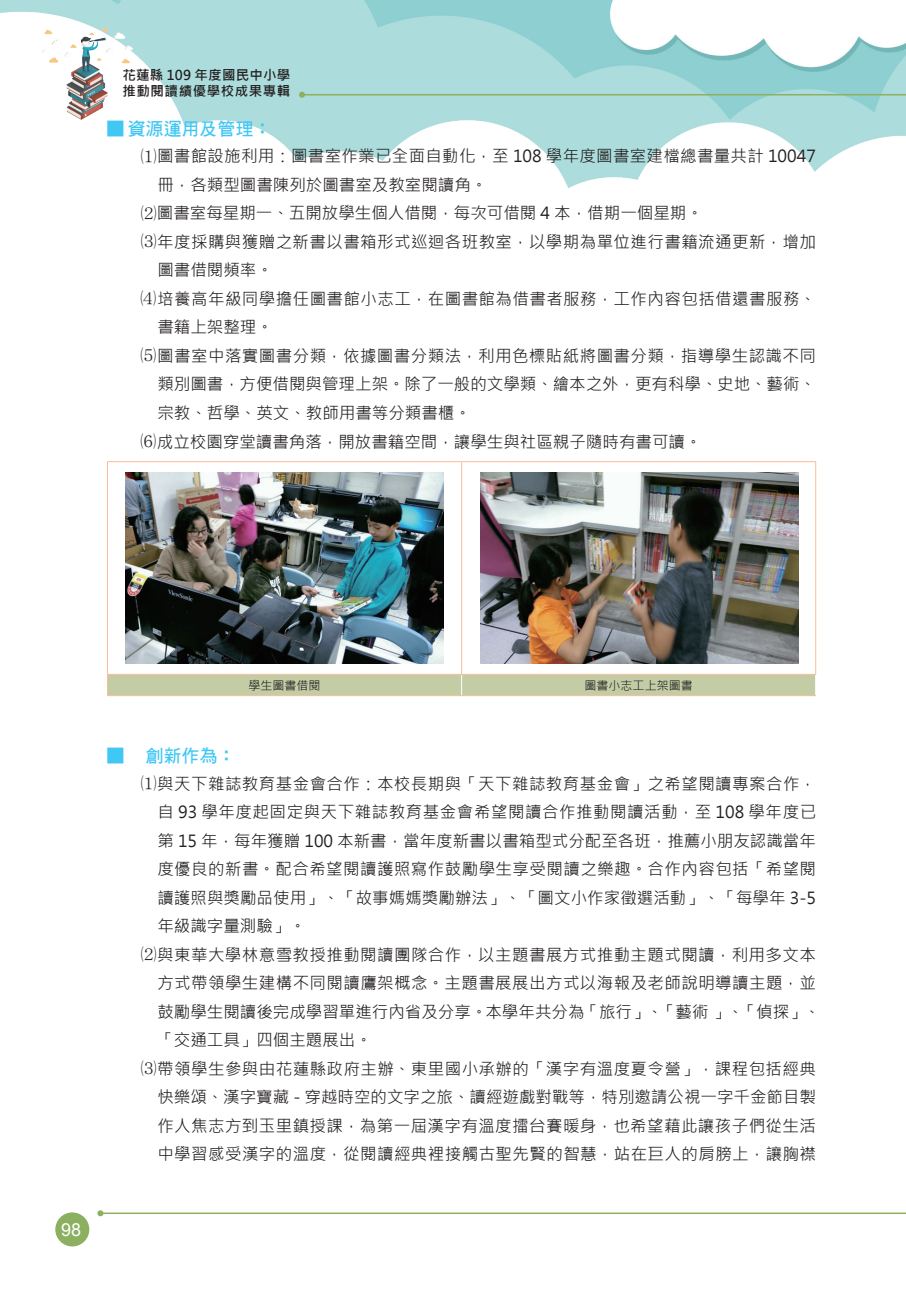
<style>
.page{position:relative;width:906px;height:1289px;background:#fff}
.page>*{position:absolute;margin:0;border:0;box-sizing:border-box;transform-origin:0 0}
.t1{font:18px "DF Hei Bd HK BF";color:#40c7f4}
.t2{font:18px "Arial";color:#fff}
.t3{font:16.5px "Microsoft Jheng Hei";letter-spacing:.025em;color:#231f20}
.t4{font:16.5px "Microsoft Jheng Hei";color:#231f20}
.t5{font:700 13.5px/16.2px "Microsoft Jheng Hei";letter-spacing:.04em;color:#231f20}
.t6{font:12px "Microsoft Jheng Hei";color:#231f20}
.s1{font-family:"DF Hei Bd HKP BF"}
.s2{font-family:"MS Mincho"}
</style>
<div class="page">
<img style="left:0;top:0;width:906px;height:189px">
<div style="left:55px;top:1212px;width:34px;height:34px;background:#8cb060;border-radius:50%"></div>
<hr style="left:302px;top:94px;width:604px;height:1px;background:#8cb060">
<svg style="left:299px;top:92px;width:6px;height:6px"></svg>
<hr style="left:100px;top:1212px;width:806px;height:1px;background:#8cb060">
<svg style="left:97px;top:1210px;width:6px;height:6px"></svg>
<img style="left:43px;top:28px;width:89px;height:91px">
<div style="left:107px;top:675px;width:709px;height:20px;background:#c2cda6"></div>
<hr style="left:107px;top:462px;width:1px;height:212px;background:#fabd96">
<hr style="left:107px;top:461px;width:354px;height:1px;background:#fabd96">
<hr style="left:461px;top:461px;width:355px;height:1px;background:#fabd96">
<hr style="left:461px;top:462px;width:1px;height:212px;background:#fabd96">
<hr style="left:815px;top:462px;width:1px;height:212px;background:#fabd96">
<hr style="left:107px;top:674px;width:354px;height:1px;background:#fabd96">
<hr style="left:461px;top:674px;width:355px;height:1px;background:#fabd96">
<hr style="left:107px;top:695px;width:354px;height:1px;background:#fabd96">
<hr style="left:461px;top:695px;width:355px;height:1px;background:#fabd96">
<img style="left:125px;top:472px;width:318px;height:191px">
<img style="left:480px;top:472px;width:318px;height:191px">
<p class="t5" style="left:122px;top:67px;width:169px">花蓮縣 109 年度國民中小學推動閱讀績優學校成果專輯</p>
<p class="t1" style="left:106px;top:119px;width:167px"><span class="s1">■</span> 資源運用及管理：</p>
<p class="t3" style="left:140px;top:146px;width:677px"><span class="s2">⑴</span>圖書館設施利用：圖書室作業已全面自動化，至 108 學年度圖書室建檔總書量共計 10047</p>
<p class="t4" style="left:157px;top:174px;width:331px">冊，各類型圖書陳列於圖書室及教室閱讀角。</p>
<p class="t4" style="left:140px;top:203px;width:564px"><span class="s2">⑵</span>圖書室每星期一、五開放學生個人借閱，每次可借閱 4 本，借期一個星期。</p>
<p class="t3" style="left:140px;top:231px;width:677px"><span class="s2">⑶</span>年度採購與獲贈之新書以書箱形式巡迴各班教室，以學期為單位進行書籍流通更新，增加</p>
<p class="t3" style="left:157px;top:260px;width:117px">圖書借閱頻率。</p>
<p class="t3" style="left:140px;top:288px;width:677px"><span class="s2">⑷</span>培養高年級同學擔任圖書館小志工，在圖書館為借書者服務，工作內容包括借還書服務、</p>
<p class="t3" style="left:157px;top:317px;width:117px">書籍上架整理。</p>
<p class="t3" style="left:140px;top:345px;width:677px"><span class="s2">⑸</span>圖書室中落實圖書分類，依據圖書分類法，利用色標貼紙將圖書分類，指導學生認識不同</p>
<p class="t4" style="left:157px;top:374px;width:660px">類別圖書，方便借閱與管理上架。除了一般的文學類、繪本之外，更有科學、史地、藝術、</p>
<p class="t4" style="left:157px;top:402px;width:315px">宗教、哲學、英文、教師用書等分類書櫃。</p>
<p class="t4" style="left:140px;top:431px;width:563px"><span class="s2">⑹</span>成立校園穿堂讀書角落，開放書籍空間，讓學生與社區親子隨時有書可讀。</p>
<p class="t2" style="left:61px;top:1217px;width:22px">98</p>
<p class="t6" style="left:248px;top:677px;width:73px">學生圖書借閱</p>
<p class="t6" style="left:584px;top:677px;width:109px">圖書小志工上架圖書</p>
<p class="t1" style="left:106px;top:746px;width:131px"><span class="s1">■</span> 　創新作為：</p>
<p class="t3" style="left:140px;top:773px;width:677px"><span class="s2">⑴</span>與天下雜誌教育基金會合作：本校長期與「天下雜誌教育基金會」之希望閱讀專案合作，</p>
<p class="t3" style="left:157px;top:801px;width:660px">自 93 學年度起固定與天下雜誌教育基金會希望閱讀合作推動閱讀活動，至 108 學年度已</p>
<p class="t4" style="left:157px;top:830px;width:660px">第 15 年，每年獲贈 100 本新書，當年度新書以書箱型式分配至各班，推薦小朋友認識當年</p>
<p class="t3" style="left:157px;top:858px;width:660px">度優良的新書。配合希望閱讀護照寫作鼓勵學生享受閱讀之樂趣。合作內容包括「希望閱</p>
<p class="t4" style="left:157px;top:887px;width:660px">讀護照與獎勵品使用」、「故事媽媽獎勵辦法」、「圖文小作家徵選活動」、「每學年 3-5</p>
<p class="t4" style="left:157px;top:915px;width:150px">年級識字量測驗」。</p>
<p class="t3" style="left:140px;top:944px;width:677px"><span class="s2">⑵</span>與東華大學林意雪教授推動閱讀團隊合作，以主題書展方式推動主題式閱讀，利用多文本</p>
<p class="t3" style="left:157px;top:972px;width:660px">方式帶領學生建構不同閱讀鷹架概念。主題書展展出方式以海報及老師說明導讀主題，並</p>
<p class="t4" style="left:157px;top:1001px;width:664px">鼓勵學生閱讀後完成學習單進行內省及分享。本學年共分為「旅行」、「藝術 」、「偵探」、</p>
<p class="t4" style="left:157px;top:1029px;width:216px">「交通工具」四個主題展出。</p>
<p class="t3" style="left:140px;top:1058px;width:677px"><span class="s2">⑶</span>帶領學生參與由花蓮縣政府主辦、東里國小承辦的「漢字有溫度夏令營」，課程包括經典</p>
<p class="t4" style="left:157px;top:1086px;width:660px">快樂頌、漢字寶藏 - 穿越時空的文字之旅、讀經遊戲對戰等，特別邀請公視一字千金節目製</p>
<p class="t3" style="left:157px;top:1115px;width:660px">作人焦志方到玉里鎮授課，為第一屆漢字有溫度擂台賽暖身，也希望藉此讓孩子們從生活</p>
<p class="t3" style="left:157px;top:1143px;width:660px">中學習感受漢字的溫度，從閱讀經典裡接觸古聖先賢的智慧，站在巨人的肩膀上，讓胸襟</p>
</div>
